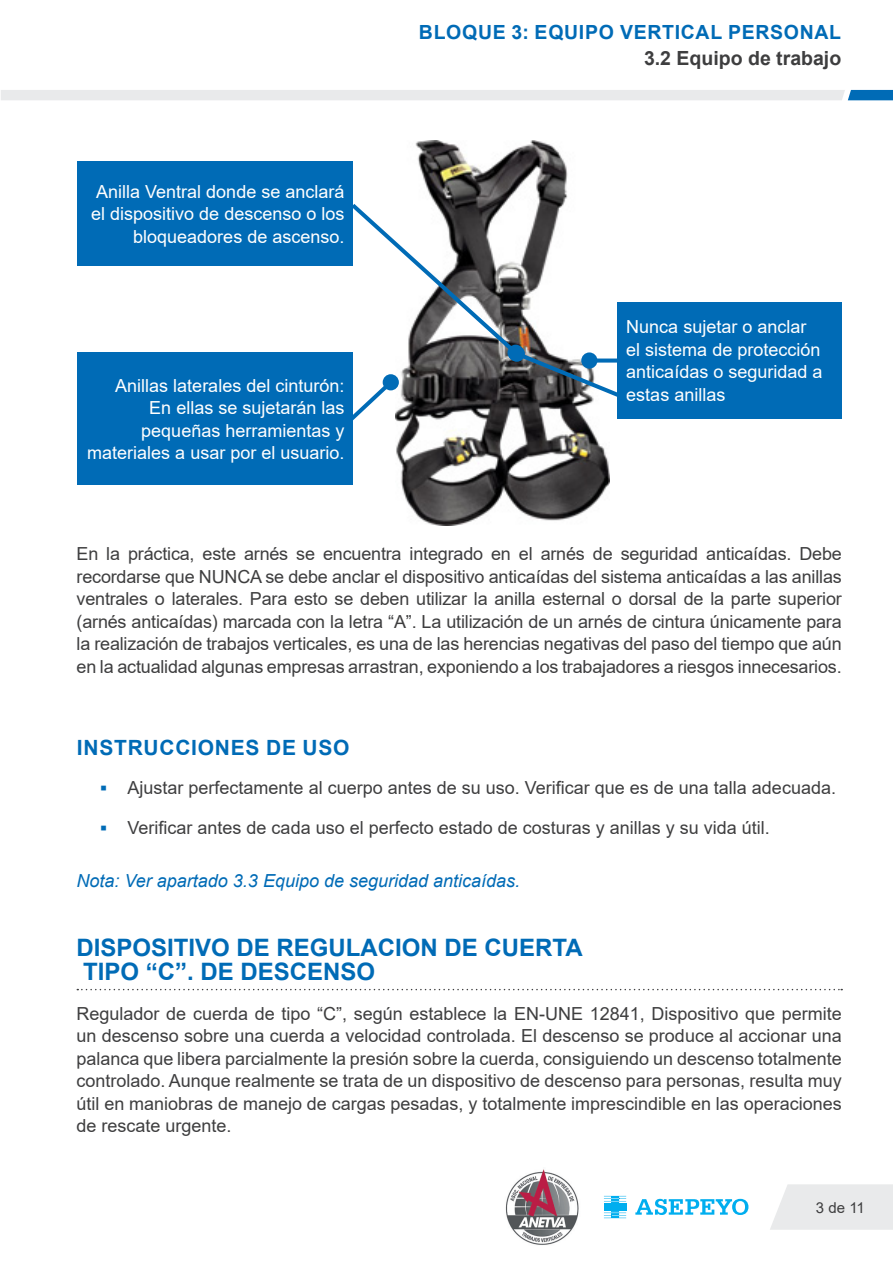
<style>
.page{position:relative;width:893px;height:1263px;background:#fff}
.page>*{position:absolute;margin:0;border:0;box-sizing:border-box;transform-origin:0 0}
.Titulo{font:700 24px/24px "Arial";color:#006bb6}
.Subtitulo{font:700 21px "Arial";letter-spacing:.035em;color:#006bb6}
.t1{font:700 19.5px "Arial";letter-spacing:.035em;color:#006bb6}
.t2{font:700 19.5px "Arial";color:#3e3e3f}
.listado{font:18px/22.5px "Arial";color:#3e3e3f;text-align:justify}
.t3{font:18px/22.5px "Arial";color:#fff;text-align:right}
.t4{font:italic 18px "Arial";color:#006bb6}
.t5{font:15px "Arial";color:#3e3e3f}
.s1{font-weight:700;color:#006bb6}
</style>
<div class="page">
<svg style="left:770px;top:1184px;width:123px;height:46px;background:#eaebec"></svg>
<div style="left:1px;top:90px;width:892px;height:10px;background:#e9eaeb"></div>
<hr style="left:604px;top:1206px;width:22px;height:2px;background:#00aeef">
<svg style="left:604px;top:1211px;width:22px;height:7px"></svg>
<svg style="left:604px;top:1196px;width:22px;height:7px"></svg>
<hr style="left:604px;top:1208px;width:22px;height:2px;background:#00aeef">
<hr style="left:604px;top:1203px;width:22px;height:2px;background:#00aeef">
<svg style="left:635px;top:1199px;width:113px;height:16px"></svg>
<img style="left:505px;top:1169px;width:74px;height:76px">
<svg style="left:77px;top:989px;width:765px;height:1px"></svg>
<img style="left:396px;top:140px;width:214px;height:386px">
<div style="left:77px;top:161px;width:276px;height:105px;background:#006bb6"></div>
<div style="left:77px;top:352px;width:276px;height:133px;background:#006bb6"></div>
<div style="left:618px;top:302px;width:224px;height:117px;background:#006bb6"></div>
<svg style="left:353px;top:200px;width:265px;height:225px"></svg>
<div style="left:509px;top:346px;width:16px;height:16px;background:#006bb6;border-radius:50%"></div>
<p class="t3" style="left:91px;top:180px;width:255px">Anilla Ventral donde se anclará el dispositivo de descenso o los bloqueadores de ascenso.</p>
<p class="t3" style="left:115px;top:374px;width:231px">Anillas laterales del cinturón:</p>
<p class="t3" style="left:87px;top:396px;width:259px">En ellas se sujetarán las pequeñas herramientas y materiales a usar por el usuario.</p>
<p class="t1" style="left:419px;top:18px;width:424px">BLOQUE 3: EQUIPO VERTICAL PERSONAL</p>
<p class="t2" style="left:644px;top:45px;width:199px">3.2 Equipo de trabajo</p>
<p class="t3" style="left:626px;top:315px;width:198px;text-align:left">Nunca sujetar o anclar el sistema de protección anticaídas o seguridad a estas anillas</p>
<p class="listado" style="left:77px;top:543px;width:767px">En la práctica, este arnés se encuentra integrado en el arnés de seguridad anticaídas. Debe recordarse que NUNCA se debe anclar el dispositivo anticaídas del sistema anticaídas a las anillas ventrales o laterales. Para esto se deben utilizar la anilla esternal o dorsal de la parte superior (arnés anticaídas) marcada con la letra “A”. La utilización de un arnés de cintura únicamente para la realización de trabajos verticales, es una de las herencias negativas del paso del tiempo que aún en la actualidad algunas empresas arrastran, exponiendo a los trabajadores a riesgos innecesarios.</p>
<p class="Subtitulo" style="left:77px;top:733px;width:274px">INSTRUCCIONES DE USO</p>
<p class="listado" style="left:101px;top:777px;width:737px"><span class="s1">▪</span> Ajustar perfectamente al cuerpo antes de su uso. Verificar que es de una talla adecuada.</p>
<p class="listado" style="left:101px;top:816px;width:671px"><span class="s1">▪</span> Verificar antes de cada uso el perfecto estado de costuras y anillas y su vida útil.</p>
<p class="t4" style="left:77px;top:869px;width:445px">Nota: Ver apartado 3.3 Equipo de seguridad anticaídas.</p>
<p class="Titulo" style="left:77px;top:936px;width:508px">DISPOSITIVO DE REGULACION DE CUERTA<br>TIPO “C”. DE DESCENSO</p>
<p class="listado" style="left:77px;top:1002px;width:767px">Regulador de cuerda de tipo “C”, según establece la EN-UNE 12841, Dispositivo que permite un descenso sobre una cuerda a velocidad controlada. El descenso se produce al accionar una palanca que libera parcialmente la presión sobre la cuerda, consiguiendo un descenso totalmente controlado. Aunque realmente se trata de un dispositivo de descenso para personas, resulta muy útil en maniobras de manejo de cargas pesadas, y totalmente imprescindible en las operaciones de rescate urgente.</p>
<p class="t5" style="left:816px;top:1197px;width:50px">3 de 11</p>
</div>
